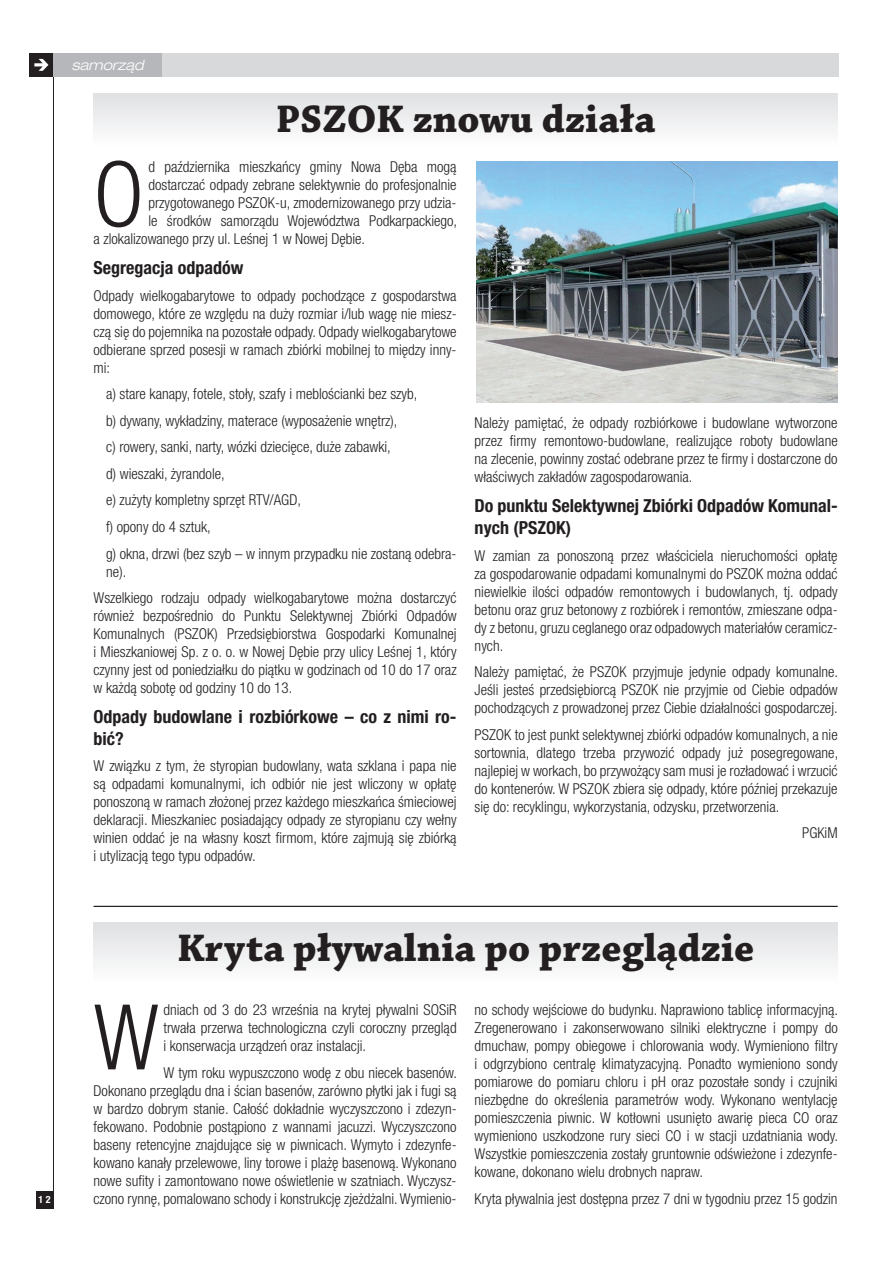
<style>
.page{position:relative;width:893px;height:1263px;background:#fff}
.page>*{position:absolute;margin:0;border:0;box-sizing:border-box;transform-origin:0 0}
.t1{font:300 condensed 90.6px "Helvetica Neue LT Pro";color:#231f20}
.t2{font:700 40.5px "Chaparral Pro";color:#231f20}
.t3{font:700 condensed 18px/21.6px "Helvetica Neue LT Pro";color:#231f20}
.t4{font:300 condensed 15px/18px "Helvetica Neue LT Pro";color:#231f20;text-align:justify}
.t5{font:italic 300 expanded 14.25px "Helvetica Neue LT Pro";color:#fff}
.t6{font:700 condensed 10.05px "Helvetica Neue LT Pro";color:#fff}
</style>
<div class="page">
<div style="left:54px;top:53px;width:784px;height:24px;background:#d8d9db"></div>
<div style="left:30px;top:53px;width:23px;height:24px;background:#231f20"></div>
<svg style="left:34px;top:59px;width:14px;height:12px"></svg>
<hr style="left:53px;top:53px;width:1px;height:1155px;background:#231f20">
<div style="left:36px;top:1191px;width:17px;height:17px;background:#231f20"></div>
<div style="left:54px;top:53px;width:108px;height:24px;background:#b6b7bb"></div>
<div style="left:94px;top:94px;width:744px;height:53px;background:linear-gradient(to bottom,#e0e1e3,#fefefe)"></div>
<img style="left:476px;top:162px;width:362px;height:241px">
<div style="left:94px;top:923px;width:744px;height:61px;background:linear-gradient(to bottom,#e0e1e3,#fefefe)"></div>
<hr style="left:94px;top:906px;width:744px;height:1px;background:#231f20">
<p class="t5" style="left:72px;top:56px;width:73px">samorząd</p>
<h2 class="t2" style="left:276px;top:95px;width:381px">PSZOK znowu działa</h2>
<h1 class="t1" style="left:94px;top:142px;width:52px">O</h1>
<p class="t4" style="left:148px;top:158px;width:310px">d października mieszkańcy gminy Nowa Dęba mogą</p>
<p class="t4" style="left:148px;top:176px;width:310px">dostarczać odpady zebrane selektywnie do profesjonalnie</p>
<p class="t4" style="left:148px;top:194px;width:310px">przygotowanego PSZOK-u, zmodernizowanego przy udzia-</p>
<p class="t4" style="left:148px;top:212px;width:310px">le środków samorządu Województwa Podkarpackiego,</p>
<p class="t4" style="left:94px;top:230px;width:273px">a zlokalizowanego przy ul. Leśnej 1 w Nowej Dębie.</p>
<p class="t3" style="left:94px;top:257px;width:151px">Segregacja odpadów</p>
<p class="t4" style="left:94px;top:286px;width:365px">Odpady wielkogabarytowe to odpady pochodzące z gospodarstwa domowego, które ze względu na duży rozmiar i/lub wagę nie miesz&shy;czą się do pojemnika na pozostałe odpady. Odpady wielkogabarytowe odbierane sprzed posesji w ramach zbiórki mobilnej to między inny&shy;mi:</p>
<p class="t4" style="left:106px;top:381px;width:352px;line-height:26.5px;text-align:left">a) stare kanapy, fotele, stoły, szafy i meblościanki bez szyb,<br>b) dywany, wykładziny, materace (wyposażenie wnętrz),<br>c) rowery, sanki, narty, wózki dziecięce, duże zabawki,<br>d) wieszaki, żyrandole,<br>e) zużyty kompletny sprzęt RTV/AGD,<br>f) opony do 4 sztuk,<br>g) okna, drzwi (bez szyb – w innym przypadku nie zostaną odebra-</p>
<p class="t4" style="left:94px;top:558px;width:365px;line-height:26.5px;text-indent:13px">ne).<br>Wszelkiego rodzaju odpady wielkogabarytowe można dostarczyć</p>
<p class="t4" style="left:94px;top:607px;width:365px">również bezpośrednio do Punktu Selektywnej Zbiórki Odpadów Komunalnych (PSZOK) Przedsiębiorstwa Gospodarki Komunalnej i Mieszkaniowej Sp. z o. o. w Nowej Dębie przy ulicy Leśnej 1, który czynny jest od poniedziałku do piątku w godzinach od 10 do 17 oraz w każdą sobotę od godziny 10 do 13.</p>
<p class="t3" style="left:94px;top:706px;width:364px">Odpady budowlane i rozbiórkowe – co z nimi ro&shy;bić?</p>
<p class="t4" style="left:94px;top:757px;width:365px">W związku z tym, że styropian budowlany, wata szklana i papa nie są odpadami komunalnymi, ich odbiór nie jest wliczony w opłatę ponoszoną w ramach złożonej przez każdego mieszkańca śmieciowej deklaracji. Mieszkaniec posiadający odpady ze styropianu czy wełny winien oddać je na własny koszt firmom, które zajmują się zbiórką i utylizacją tego typu odpadów.</p>
<p class="t4" style="left:475px;top:414px;width:365px">Należy pamiętać, że odpady rozbiórkowe i budowlane wytworzone przez firmy remontowo-budowlane, realizujące roboty budowlane na zlecenie, powinny zostać odebrane przez te firmy i dostarczone do właściwych zakładów zagospodarowania.</p>
<p class="t3" style="left:475px;top:495px;width:365px">Do punktu Selektywnej Zbiórki Odpadów Komunal&shy;nych (PSZOK)</p>
<p class="t4" style="left:475px;top:546px;width:365px">W zamian za ponoszoną przez właściciela nieruchomości opłatę za gospodarowanie odpadami komunalnymi do PSZOK można oddać niewielkie ilości odpadów remontowych i budowlanych, tj. odpady betonu oraz gruz betonowy z rozbiórek i remontów, zmieszane odpa&shy;dy z betonu, gruzu ceglanego oraz odpadowych materiałów ceramicz&shy;nych.</p>
<p class="t4" style="left:475px;top:663px;width:365px">Należy pamiętać, że PSZOK przyjmuje jedynie odpady komunalne.<br>Jeśli jesteś przedsiębiorcą PSZOK nie przyjmie od Ciebie odpadów pochodzących z prowadzonej przez Ciebie działalności gospodarczej.</p>
<p class="t4" style="left:475px;top:725px;width:365px">PSZOK to jest punkt selektywnej zbiórki odpadów komunalnych, a nie sortownia, dlatego trzeba przywozić odpady już posegregowane, najlepiej w workach, bo przywożący sam musi je rozładować i wrzucić do kontenerów. W PSZOK zbiera się odpady, które później przekazuje się do: recyklingu, wykorzystania, odzysku, przetworzenia.</p>
<p class="t4" style="left:802px;top:824px;width:37px">PGKiM</p>
<p class="t6" style="left:39px;top:1193px;width:14px">12</p>
<h2 class="t2" style="left:177px;top:924px;width:579px">Kryta pływalnia po przeglądzie</h2>
<h1 class="t1" style="left:94px;top:985px;width:67px">W</h1>
<p class="t4" style="left:164px;top:1001px;width:295px">dniach od 3 do 23 września na krytej pływalni SOSiR trwała przerwa technologiczna czyli coroczny przegląd i konserwacja urządzeń oraz instalacji.</p>
<p class="t4" style="left:94px;top:1063px;width:365px;text-indent:70px">W tym roku wypuszczono wodę z obu niecek basenów.<br>Dokonano przeglądu dna i ścian basenów, zarówno płytki jak i fugi są w bardzo dobrym stanie. Całość dokładnie wyczyszczono i zdezyn&shy;fekowano. Podobnie postąpiono z wannami jacuzzi. Wyczyszczono baseny retencyjne znajdujące się w piwnicach. Wymyto i zdezynfe&shy;kowano kanały przelewowe, liny torowe i plażę basenową. Wykonano nowe sufity i zamontowano nowe oświetlenie w szatniach. Wyczysz&shy;czono rynnę, pomalowano schody i konstrukcję zjeżdżalni. Wymienio-</p>
<p class="t4" style="left:475px;top:1001px;width:365px">no schody wejściowe do budynku. Naprawiono tablicę informacyjną.<br>Zregenerowano i zakonserwowano silniki elektryczne i pompy do dmuchaw, pompy obiegowe i chlorowania wody. Wymieniono filtry i odgrzybiono centralę klimatyzacyjną. Ponadto wymieniono sondy pomiarowe do pomiaru chloru i pH oraz pozostałe sondy i czujniki niezbędne do określenia parametrów wody. Wykonano wentylację pomieszczenia piwnic. W kotłowni usunięto awarię pieca CO oraz wymieniono uszkodzone rury sieci CO i w stacji uzdatniania wody.<br>Wszystkie pomieszczenia zostały gruntownie odświeżone i zdezynfe&shy;kowane, dokonano wielu drobnych napraw.</p>
<p class="t4" style="left:475px;top:1189px;width:364px">Kryta pływalnia jest dostępna przez 7 dni w tygodniu przez 15 godzin</p>
</div>
